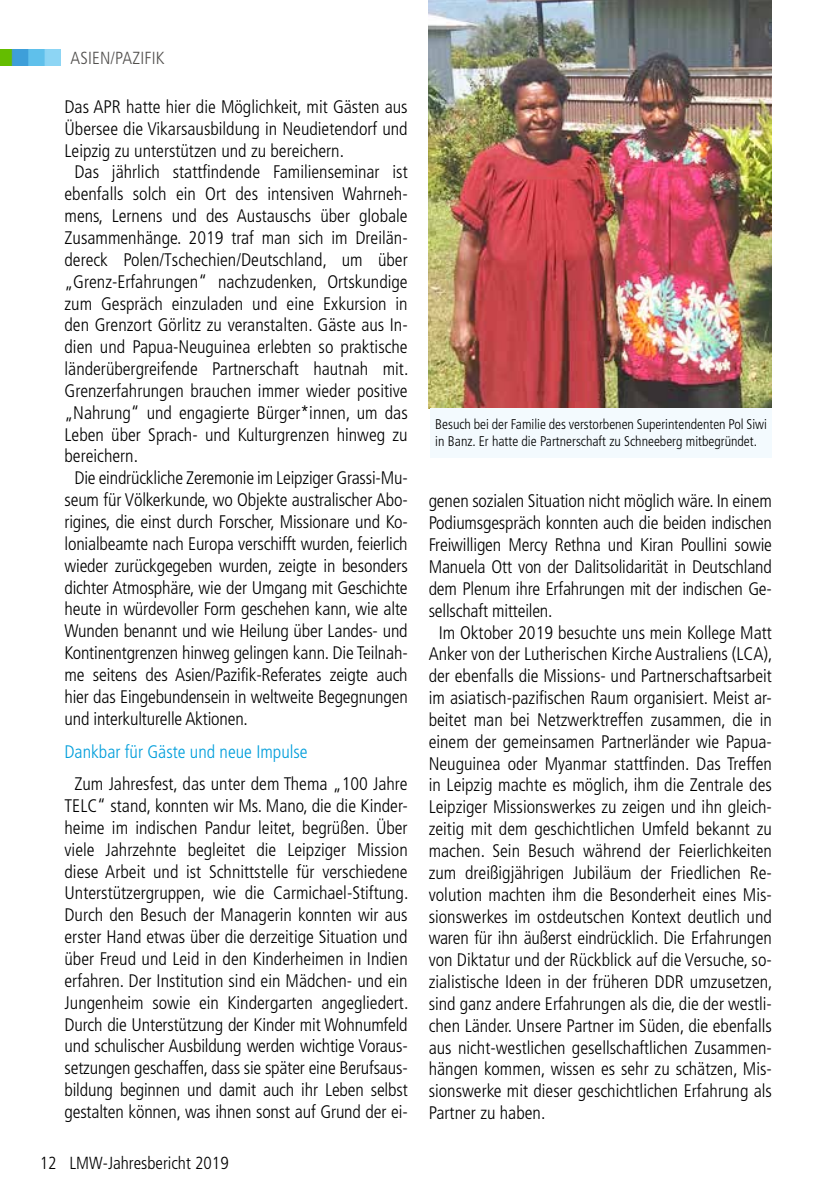
<style>
.page{position:relative;width:834px;height:1191px;background:#fff}
.page>*{position:absolute;margin:0;border:0;box-sizing:border-box;transform-origin:0 0}
.t1{font:300 condensed 18.2px/21.9px "Frutiger";color:#000;text-align:center}
.t2{font:300 condensed 18.2px "Frutiger";color:#009edb}
.t3{font:300 condensed 17.5px "Frutiger";color:#000}
.t4{font:300 condensed 17.5px "Frutiger";color:#514f4d}
.t5{font:300 condensed 14px/16.8px "Frutiger";color:#000}
</style>
<div class="page">
<img style="left:0;top:50px;width:61px;height:15px">
<img style="left:428px;top:0;width:343px;height:408px">
<div style="left:430px;top:408px;width:341px;height:50px;background:#f3fafe"></div>
<p class="t4" style="left:70px;top:48px;width:18px">Asien</p>
<p class="t4" style="left:111px;top:48px;width:20px">/Pazifik</p>
<p class="t1" style="left:64px;top:96px;width:344px">Das APR hatte hier die Möglichkeit, mit Gästen aus</p>
<p class="t1" style="left:64px;top:118px;width:344px">Übersee die Vikarsausbildung in Neudietendorf und</p>
<p class="t1" style="left:64px;top:140px;width:281px">Leipzig zu unterstützen und zu bereichern.</p>
<p class="t1" style="left:74px;top:161px;width:335px">Das jährlich stattfindende Familienseminar ist</p>
<p class="t1" style="left:64px;top:183px;width:344px">ebenfalls solch ein Ort des intensiven Wahrneh-</p>
<p class="t1" style="left:64px;top:205px;width:344px">mens, Lernens und des Austauschs über globale</p>
<p class="t1" style="left:64px;top:227px;width:344px">Zusammenhänge. 2019 traf man sich im Dreilän-</p>
<p class="t1" style="left:64px;top:249px;width:344px">dereck Polen/Tschechien/Deutschland, um über</p>
<p class="t1" style="left:64px;top:271px;width:344px">„Grenz-Erfahrungen“ nachzudenken, Ortskundige</p>
<p class="t1" style="left:64px;top:292px;width:344px">zum Gespräch einzuladen und eine Exkursion in</p>
<p class="t1" style="left:64px;top:314px;width:344px">den Grenzort Görlitz zu veranstalten. Gäste aus In-</p>
<p class="t1" style="left:64px;top:336px;width:344px">dien und Papua-Neuguinea erlebten so praktische</p>
<p class="t1" style="left:64px;top:358px;width:345px">länderübergreifende Partnerschaft hautnah mit.</p>
<p class="t1" style="left:64px;top:380px;width:344px">Grenzerfahrungen brauchen immer wieder positive</p>
<p class="t1" style="left:64px;top:402px;width:344px">„Nahrung“ und engagierte Bürger*innen, um das</p>
<p class="t1" style="left:64px;top:423px;width:344px">Leben über Sprach- und Kulturgrenzen hinweg zu</p>
<p class="t1" style="left:64px;top:445px;width:75px">bereichern.</p>
<p class="t1" style="left:74px;top:467px;width:335px">Die eindrückliche Zeremonie im Leipziger Grassi-Mu-</p>
<p class="t1" style="left:64px;top:489px;width:344px">seum für Völkerkunde, wo Objekte australischer Abo-</p>
<p class="t1" style="left:64px;top:511px;width:344px">rigines, die einst durch Forscher, Missionare und Ko-</p>
<p class="t1" style="left:64px;top:533px;width:344px">lonialbeamte nach Europa verschifft wurden, feierlich</p>
<p class="t1" style="left:64px;top:555px;width:344px">wieder zurückgegeben wurden, zeigte in besonders</p>
<p class="t1" style="left:64px;top:576px;width:344px">dichter Atmosphäre, wie der Umgang mit Geschichte</p>
<p class="t1" style="left:64px;top:598px;width:344px">heute in würdevoller Form geschehen kann, wie alte</p>
<p class="t1" style="left:64px;top:620px;width:344px">Wunden benannt und wie Heilung über Landes- und</p>
<p class="t1" style="left:64px;top:642px;width:344px">Kontinentgrenzen hinweg gelingen kann. Die Teilnah-</p>
<p class="t1" style="left:64px;top:664px;width:344px">me seitens des Asien/Pazifik-Referates zeigte auch</p>
<p class="t1" style="left:64px;top:686px;width:344px">hier das Eingebundensein in weltweite Begegnungen</p>
<p class="t1" style="left:64px;top:707px;width:185px">und interkulturelle Aktionen.</p>
<p class="t2" style="left:64px;top:741px;width:244px">Dankbar für Gäste und neue Impulse</p>
<p class="t1" style="left:64px;top:773px;width:345px">Zum Jahresfest, das unter dem Thema „100 Jahre TELC“ stand, konnten wir Ms. Mano, die die Kinder&shy;heime im indischen Pandur leitet, begrüßen. Über viele Jahrzehnte begleitet die Leipziger Mission diese Arbeit und ist Schnittstelle für verschiedene Unterstützergruppen, wie die Carmichael-Stiftung.<br>Durch den Besuch der Managerin konnten wir aus erster Hand etwas über die derzeitige Situation und über Freud und Leid in den Kinderheimen in Indien erfahren. Der Institution sind ein Mädchen- und ein Jungenheim sowie ein Kindergarten angegliedert.<br>Durch die Unterstützung der Kinder mit Wohnumfeld und schulischer Ausbildung werden wichtige Voraus&shy;setzungen geschaffen, dass sie später eine Berufsaus&shy;bildung beginnen und damit auch ihr Leben selbst gestalten können, was ihnen sonst auf Grund der ei-</p>
<p class="t3" style="left:40px;top:1153px;width:190px">12 LMW-Jahresbericht 2019</p>
<p class="t5" style="left:435px;top:416px;width:333px">Besuch bei der Familie des verstorbenen Superintendenten Pol Siwi in Banz. Er hatte die Partnerschaft zu Schneeberg mitbegründet.</p>
<p class="t1" style="left:428px;top:490px;width:344px">genen sozialen Situation nicht möglich wäre. In einem</p>
<p class="t1" style="left:428px;top:512px;width:344px">Podiumsgespräch konnten auch die beiden indischen</p>
<p class="t1" style="left:428px;top:534px;width:344px">Freiwilligen Mercy Rethna und Kiran Poullini sowie</p>
<p class="t1" style="left:428px;top:556px;width:344px">Manuela Ott von der Dalitsolidarität in Deutschland</p>
<p class="t1" style="left:428px;top:578px;width:344px">dem Plenum ihre Erfahrungen mit der indischen Ge-</p>
<p class="t1" style="left:428px;top:599px;width:125px">sellschaft mitteilen.</p>
<p class="t1" style="left:438px;top:621px;width:335px">Im Oktober 2019 besuchte uns mein Kollege Matt</p>
<p class="t1" style="left:428px;top:643px;width:345px">Anker von der Lutherischen Kirche Australiens (LCA),</p>
<p class="t1" style="left:428px;top:665px;width:344px">der ebenfalls die Missions- und Partnerschaftsarbeit</p>
<p class="t1" style="left:428px;top:687px;width:344px">im asiatisch-pazifischen Raum organisiert. Meist ar-</p>
<p class="t1" style="left:428px;top:709px;width:344px">beitet man bei Netzwerktreffen zusammen, die in</p>
<p class="t1" style="left:428px;top:731px;width:344px">einem der gemeinsamen Partnerländer wie Papua-</p>
<p class="t1" style="left:428px;top:752px;width:344px">Neuguinea oder Myanmar stattfinden. Das Treffen</p>
<p class="t1" style="left:428px;top:774px;width:344px">in Leipzig machte es möglich, ihm die Zentrale des</p>
<p class="t1" style="left:428px;top:796px;width:344px">Leipziger Missionswerkes zu zeigen und ihn gleich-</p>
<p class="t1" style="left:428px;top:818px;width:344px">zeitig mit dem geschichtlichen Umfeld bekannt zu</p>
<p class="t1" style="left:428px;top:840px;width:344px">machen. Sein Besuch während der Feierlichkeiten</p>
<p class="t1" style="left:428px;top:862px;width:344px">zum dreißigjährigen Jubiläum der Friedlichen Re-</p>
<p class="t1" style="left:428px;top:883px;width:344px">volution machten ihm die Besonderheit eines Mis-</p>
<p class="t1" style="left:428px;top:905px;width:344px">sionswerkes im ostdeutschen Kontext deutlich und</p>
<p class="t1" style="left:428px;top:927px;width:344px">waren für ihn äußerst eindrücklich. Die Erfahrungen</p>
<p class="t1" style="left:428px;top:949px;width:344px">von Diktatur und der Rückblick auf die Versuche, so-</p>
<p class="t1" style="left:428px;top:971px;width:345px">zialistische Ideen in der früheren DDR umzusetzen,</p>
<p class="t1" style="left:428px;top:993px;width:344px">sind ganz andere Erfahrungen als die, die der westli-</p>
<p class="t1" style="left:428px;top:1014px;width:344px">chen Länder. Unsere Partner im Süden, die ebenfalls</p>
<p class="t1" style="left:428px;top:1036px;width:344px">aus nicht-westlichen gesellschaftlichen Zusammen-</p>
<p class="t1" style="left:428px;top:1058px;width:344px">hängen kommen, wissen es sehr zu schätzen, Mis-</p>
<p class="t1" style="left:428px;top:1080px;width:344px">sionswerke mit dieser geschichtlichen Erfahrung als</p>
<p class="t1" style="left:428px;top:1102px;width:118px">Partner zu haben.</p>
</div>
